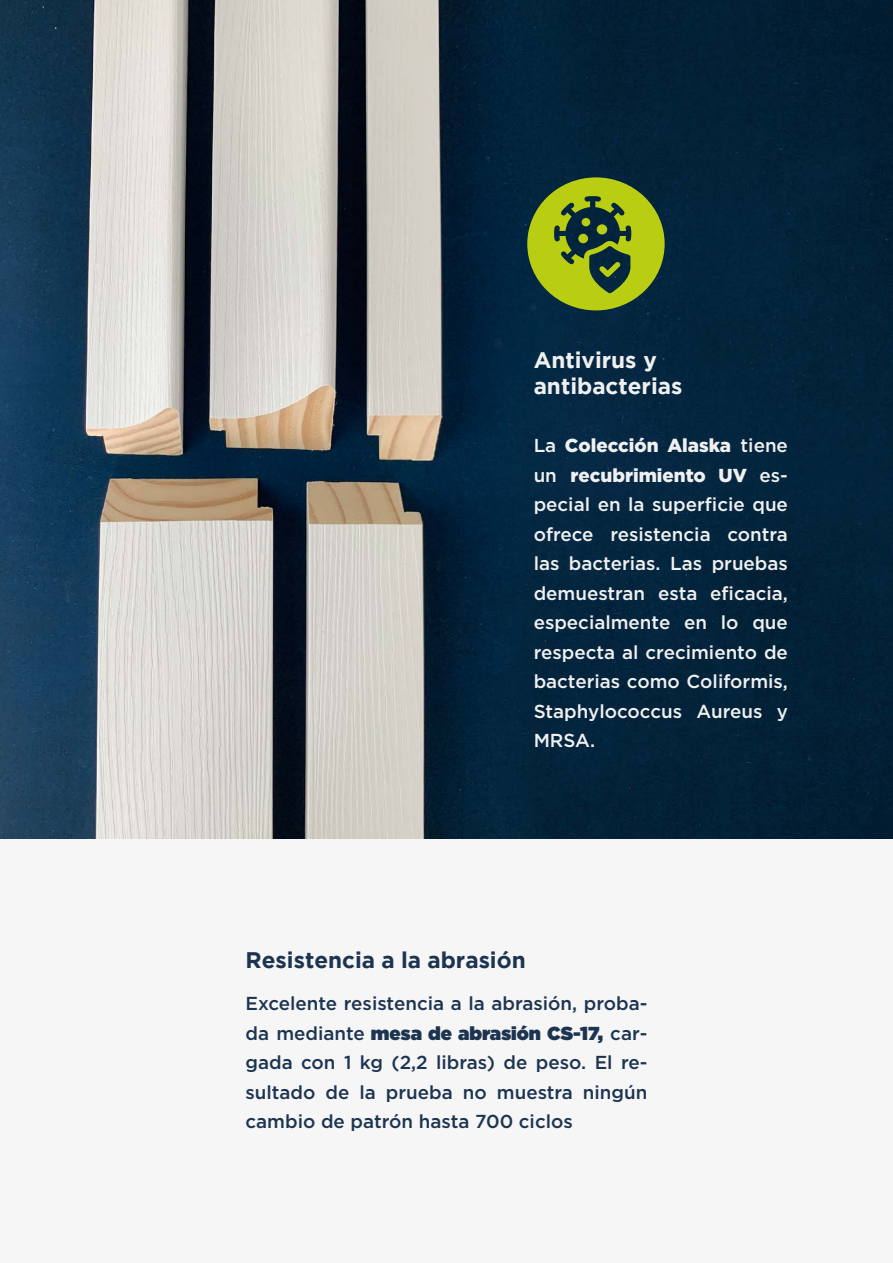
<style>
.page{position:relative;width:893px;height:1263px;background:#fff}
.page>*{position:absolute;margin:0;border:0;box-sizing:border-box;transform-origin:0 0}
.t1{font:700 22.5px/25.5px "Gotham";color:#f0f0f0}
.t2{font:700 22.5px "Gotham";color:#1d3451}
.t3{font:500 18.75px/29.5px "Gotham";color:#f0f0f0;text-align:justify}
.t4{font:500 18.75px/29.5px "Gotham";color:#1d3451;text-align:justify}
.s1{font-weight:900}
</style>
<div class="page">
<img style="left:0;top:0;width:893px;height:838px">
<svg style="left:527px;top:177px;width:138px;height:133px"></svg>
<div style="left:597px;top:224px;width:10px;height:10px;background:#b9ce12;border-radius:50%"></div>
<p class="t1" style="left:534px;top:347px;width:150px">Antivirus y antibacterias</p>
<p class="t3" style="left:534px;top:431px;width:256px">La <span class="s1">Colección Alaska</span> tiene un <span class="s1">recubrimiento UV</span> es&shy;pecial en la superficie que ofrece resistencia contra las bacterias. Las pruebas demuestran esta eficacia, especialmente en lo que respecta al crecimiento de bacterias como Coliformis, Staphylococcus Aureus y MRSA.</p>
<p class="t2" style="left:246px;top:947px;width:282px">Resistencia a la abrasión</p>
<p class="t4" style="left:246px;top:989px;width:403px">Excelente resistencia a la abrasión, proba&shy;da mediante <span class="s1">mesa de abrasión CS-17,</span> car&shy;gada con 1 kg (2,2 libras) de peso. El re&shy;sultado de la prueba no muestra ningún cambio de patrón hasta 700 ciclos</p>
</div>
